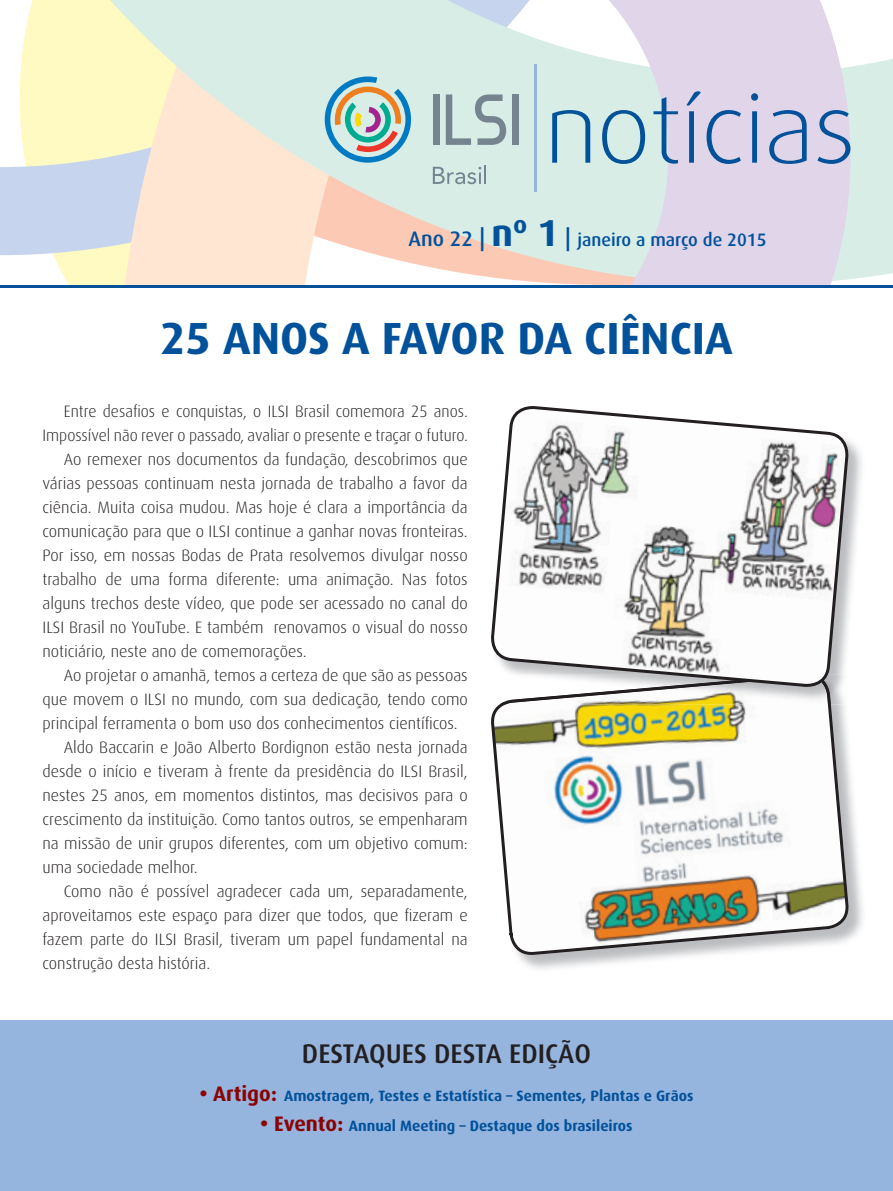
<style>
.page{position:relative;width:893px;height:1191px;background:#fff}
.page>*{position:absolute;margin:0;border:0;box-sizing:border-box;transform-origin:0 0}
.t1{font:700 45px "Dax";color:#01519b}
.t2{font:500 27px "Dax";color:#231f20}
.t3{font:500 18px "Dax";color:#01519b}
.t4{font:300 16.5px "Dax";color:#231f20}
.t5{font:700 15px "Dax";color:#01519b}
.s1{font-size:21px}
.s2{font-size:24px}
.s3{font-weight:700;font-size:37.5px}
.s4{font-size:21px;color:#8b0202}
</style>
<div class="page">
<hr style="left:0;top:285px;width:893px;height:2px;background:#01519b">
<div style="left:0;top:1020px;width:893px;height:171px;background:#95b5de"></div>
<svg style="left:0;top:0;width:893px;height:285px;background:#ececdb"></svg>
<svg style="left:350px;top:0;width:500px;height:285px;background:#e0e1e5"></svg>
<svg style="left:552px;top:110px;width:38px;height:53px;background:#9ac0d0"></svg>
<svg style="left:602px;top:110px;width:43px;height:54px;background:#9dc2d1"></svg>
<svg style="left:653px;top:97px;width:25px;height:67px;background:#a6bdd5"></svg>
<svg style="left:686px;top:91px;width:15px;height:72px"></svg>
<svg style="left:707px;top:110px;width:34px;height:54px;background:#adb6d7"></svg>
<svg style="left:751px;top:93px;width:7px;height:70px"></svg>
<svg style="left:769px;top:110px;width:38px;height:54px;background:#9dadd1"></svg>
<svg style="left:817px;top:110px;width:33px;height:54px;background:#a5b2d4"></svg>
<hr style="left:534px;top:64px;width:2px;height:127px;background:#95b5de">
<svg style="left:325px;top:76px;width:86px;height:87px;background:#a3c0bf"></svg>
<svg style="left:433px;top:166px;width:53px;height:18px"></svg>
<div style="left:433px;top:94px;width:6px;height:51px;background:#76848f"></div>
<div style="left:513px;top:94px;width:6px;height:51px;background:#76848f"></div>
<svg style="left:446px;top:94px;width:60px;height:51px;background:#b4c7c6"></svg>
<svg style="left:491px;top:705px;width:358px;height:250px"></svg>
<svg style="left:491px;top:406px;width:359px;height:299px"></svg>
<p class="t3" style="left:409px;top:230px;width:359px"><span class="s1">Ano 22</span> <span class="s2">|</span> <span class="s3">nº 1</span> <span class="s2">|</span> janeiro a março de 2015</p>
<h1 class="t1" style="left:160px;top:312px;width:574px">25 ANOS A FAVOR DA CIÊNCIA</h1>
<p class="t4" style="left:64px;top:402px;width:405px">Entre desafios e conquistas, o ILSI Brasil comemora 25 anos.</p>
<p class="t4" style="left:43px;top:426px;width:427px">Impossível não rever o passado, avaliar o presente e traçar o futuro.</p>
<p class="t4" style="left:64px;top:450px;width:405px">Ao remexer nos documentos da fundação, descobrimos que</p>
<p class="t4" style="left:43px;top:474px;width:427px">várias pessoas continuam nesta jornada de trabalho a favor da</p>
<p class="t4" style="left:43px;top:498px;width:427px">ciência. Muita coisa mudou. Mas hoje é clara a importância da</p>
<p class="t4" style="left:43px;top:522px;width:427px">comunicação para que o ILSI continue a ganhar novas fronteiras.</p>
<p class="t4" style="left:43px;top:546px;width:427px">Por isso, em nossas Bodas de Prata resolvemos divulgar nosso</p>
<p class="t4" style="left:43px;top:570px;width:427px">trabalho de uma forma diferente: uma animação. Nas fotos</p>
<p class="t4" style="left:43px;top:594px;width:427px">alguns trechos deste vídeo, que pode ser acessado no canal do</p>
<p class="t4" style="left:43px;top:618px;width:427px">ILSI Brasil no YouTube. E também renovamos o visual do nosso</p>
<p class="t4" style="left:43px;top:642px;width:266px">noticiário, neste ano de comemorações.</p>
<p class="t4" style="left:64px;top:666px;width:405px">Ao projetar o amanhã, temos a certeza de que são as pessoas</p>
<p class="t4" style="left:43px;top:690px;width:427px">que movem o ILSI no mundo, com sua dedicação, tendo como</p>
<p class="t4" style="left:43px;top:714px;width:417px">principal ferramenta o bom uso dos conhecimentos científicos.</p>
<p class="t4" style="left:64px;top:738px;width:405px">Aldo Baccarin e João Alberto Bordignon estão nesta jornada</p>
<p class="t4" style="left:43px;top:762px;width:427px">desde o início e tiveram à frente da presidência do ILSI Brasil,</p>
<p class="t4" style="left:43px;top:786px;width:427px">nestes 25 anos, em momentos distintos, mas decisivos para o</p>
<p class="t4" style="left:43px;top:810px;width:427px">crescimento da instituição. Como tantos outros, se empenharam</p>
<p class="t4" style="left:43px;top:834px;width:427px">na missão de unir grupos diferentes, com um objetivo comum:</p>
<p class="t4" style="left:43px;top:858px;width:157px">uma sociedade melhor.</p>
<p class="t4" style="left:64px;top:882px;width:405px">Como não é possível agradecer cada um, separadamente,</p>
<p class="t4" style="left:43px;top:906px;width:427px">aproveitamos este espaço para dizer que todos, que fizeram e</p>
<p class="t4" style="left:43px;top:930px;width:427px">fazem parte do ILSI Brasil, tiveram um papel fundamental na</p>
<p class="t4" style="left:43px;top:954px;width:169px">construção desta história.</p>
<h2 class="t2" style="left:302px;top:1038px;width:291px">DESTAQUES DESTA EDIÇÃO</h2>
<p class="t5" style="left:199px;top:1087px;width:496px"><span class="s4">• Artigo:</span> Amostragem, Testes e Estatística – Sementes, Plantas e Grãos</p>
<p class="t5" style="left:260px;top:1116px;width:374px"><span class="s4">• Evento:</span> Annual Meeting – Destaque dos brasileiros</p>
</div>
